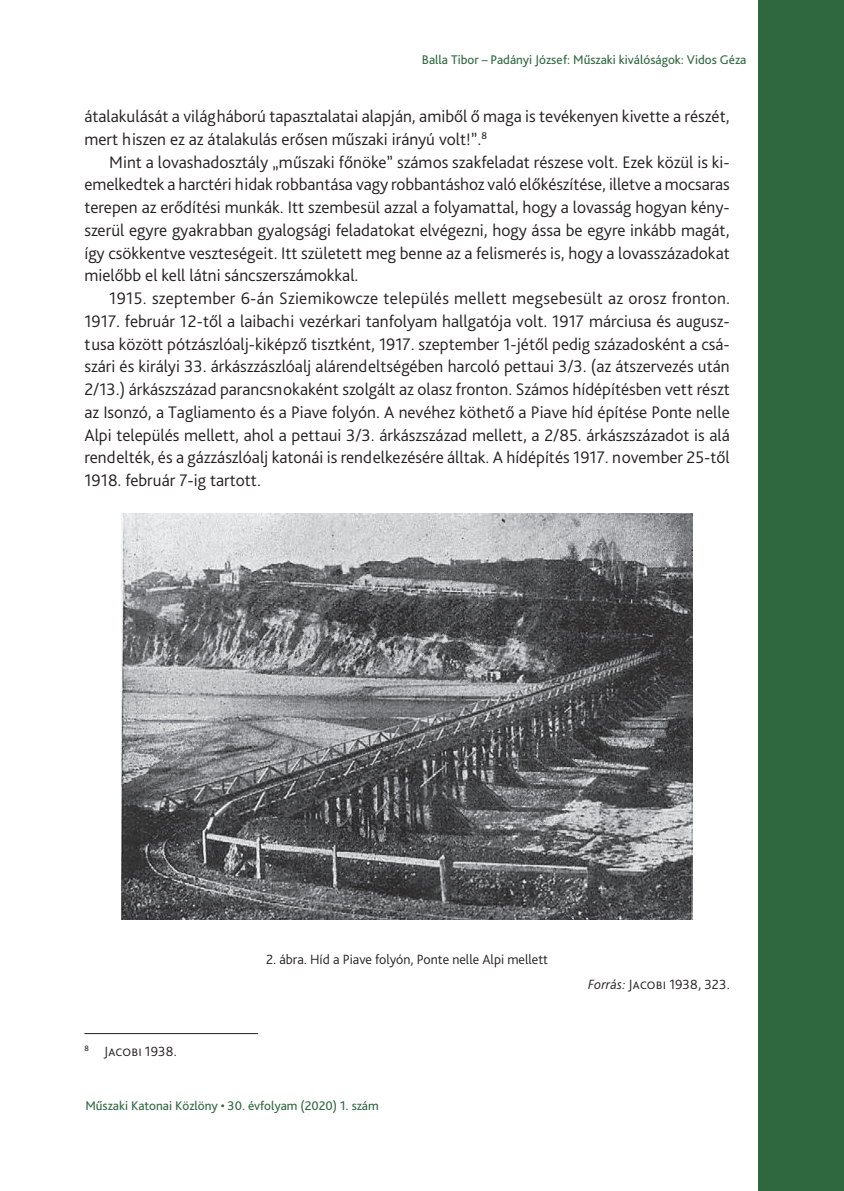
<style>
.page{position:relative;width:844px;height:1191px;background:#fff}
.page>*{position:absolute;margin:0;border:0;box-sizing:border-box;transform-origin:0 0}
.Szöveg{font:300 17.5px/22.8px "Bliss Pro";color:#231f20;text-align:justify}
.Ábra_címe{font:300 14px "Bliss Pro";color:#231f20}
.ábra_forrás{font:300 14px "Bliss Pro";letter-spacing:.01em;color:#231f20}
.Lábjegyzet{font:300 14px "Bliss Pro";letter-spacing:.01em;color:#231f20}
.t1{font:13.12px "Bliss Pro";color:#2f673f}
.s1{font-style:italic}
</style>
<div class="page">
<div style="left:758px;top:0;width:85px;height:1191px;background:#2f673f"></div>
<img style="left:122px;top:514px;width:570px;height:405px">
<hr style="left:84px;top:1033px;width:174px;height:1px;background:#231f20">
<p class="t1" style="left:422px;top:51px;width:326px">Balla Tibor – Padányi József: Műszaki kiválóságok: Vidos Géza</p>
<p class="Szöveg" style="left:84px;top:104px;width:646px">átalakulását a világháború tapasztalatai alapján, amiből ő maga is tevékenyen kivette a részét, mert hiszen ez az átalakulás erősen műszaki irányú volt!”.<sup>8</sup></p>
<p class="Szöveg" style="left:84px;top:150px;width:646px;text-indent:25px">Mint a lovashadosztály „műszaki főnöke” számos szakfeladat részese volt. Ezek közül is ki&shy;emelkedtek a harctéri hidak robbantása vagy robbantáshoz való előkészítése, illetve a mocsaras terepen az erődítési munkák. Itt szembesül azzal a folyamattal, hogy a lovasság hogyan kény&shy;szerül egyre gyakrabban gyalogsági feladatokat elvégezni, hogy ássa be egyre inkább magát, így csökkentve veszteségeit. Itt született meg benne az a felismerés is, hogy a lovasszázadokat mielőbb el kell látni sáncszerszámokkal.</p>
<p class="Szöveg" style="left:84px;top:286px;width:647px;text-indent:25px">1915. szeptember 6-án Sziemikowcze település mellett megsebesült az orosz fronton.<br>1917. február 12-től a laibachi vezérkari tanfolyam hallgatója volt. 1917 márciusa és augusz&shy;tusa között pótzászlóalj-kiképző tisztként, 1917. szeptember 1-jétől pedig századosként a csá&shy;szári és királyi 33. árkászzászlóalj alárendeltségében harcoló pettaui 3/3. (az átszervezés után 2/13.) árkászszázad parancsnokaként szolgált az olasz fronton. Számos hídépítésben vett részt az Isonzó, a Tagliamento és a Piave folyón. A nevéhez köthető a Piave híd építése Ponte nelle Alpi település mellett, ahol a pettaui 3/3. árkászszázad mellett, a 2/85. árkászszázadot is alá rendelték, és a gázzászlóalj katonái is rendelkezésére álltak. A hídépítés 1917. november 25-től 1918. február 7-ig tartott.</p>
<p class="Lábjegyzet" style="left:84px;top:1042px;width:94px"><sup>8</sup> Jacobi 1938.</p>
<p class="Ábra_címe" style="left:266px;top:950px;width:283px">2. ábra. Híd a Piave folyón, Ponte nelle Alpi mellett</p>
<p class="t1" style="left:85px;top:1098px;width:295px">Műszaki Katonai Közlöny • 30. évfolyam (2020) 1. szám</p>
<p class="ábra_forrás" style="left:588px;top:975px;width:143px"><span class="s1">Forrás:</span> Jacobi 1938, 323.</p>
</div>
